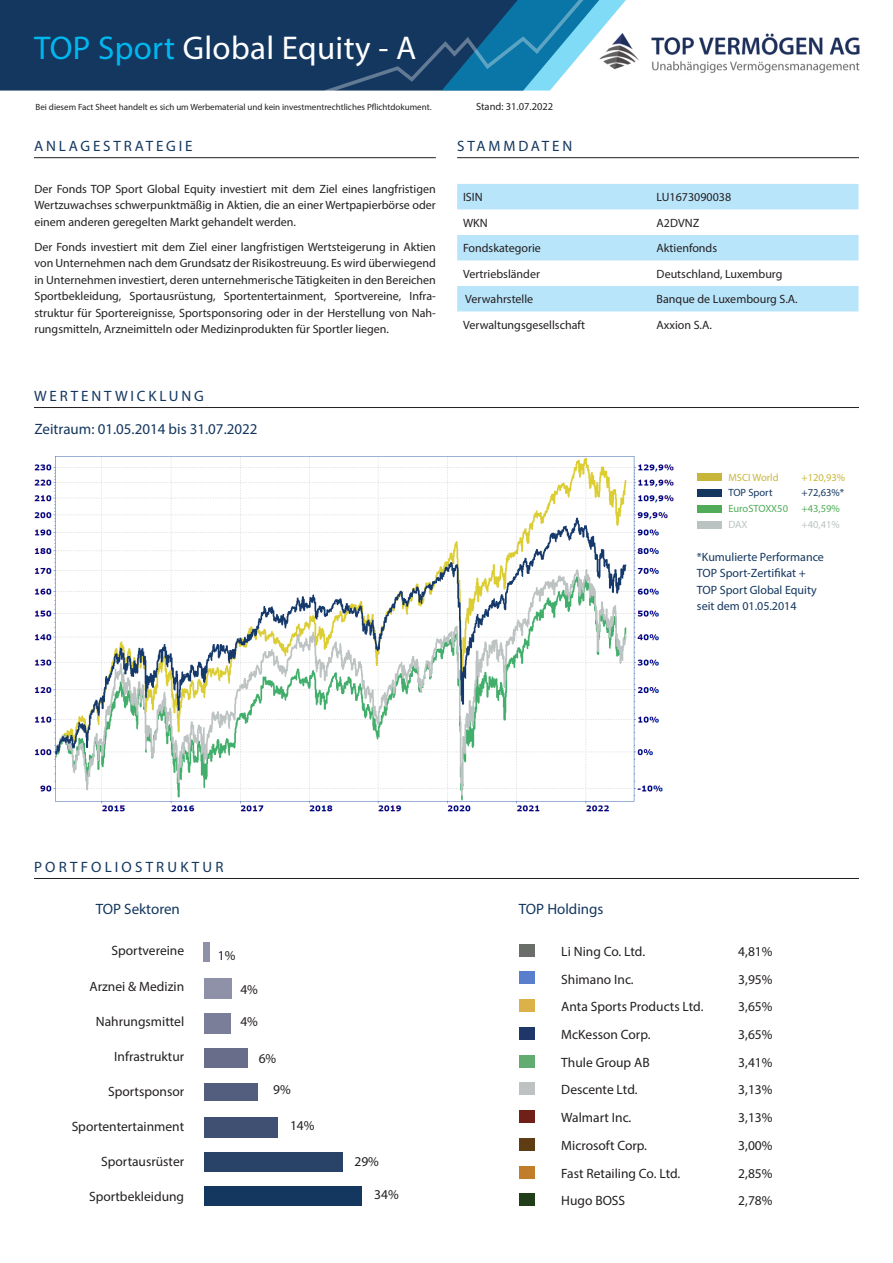
<style>
.page{position:relative;width:893px;height:1263px;background:#fff}
.page>*{position:absolute;margin:0;border:0;box-sizing:border-box;transform-origin:0 0}
.t1{font:33px "Myriad Pro";letter-spacing:.01em;color:#fff}
.Copy_The_Sans{font:15px "Myriad Pro";color:#14375f}
.Copy_The_Sans-2{font:15px "Myriad Pro";letter-spacing:.19em;color:#14375f}
.Copy_The_Sans-3{font:15px "Myriad Pro";letter-spacing:.21em;color:#14375f}
.Copy_The_Sans-4{font:13.5px "Myriad Pro";color:#231f20}
.Copy_The_Sans-5{font:12px/16.5px "Myriad Pro";color:#231f20;text-align:justify}
.Copy_The_Sans-6{font:12px/16.5px "Myriad Pro";color:#14375f}
.Copy_The_Sans-7{font:10.5px "Myriad Pro";color:#50ac59}
.Copy_The_Sans-8{font:10.5px "Myriad Pro";color:#c8b63a}
.Copy_The_Sans-9{font:10.5px "Myriad Pro";color:#231f20}
.Copy_The_Sans-10{font:10.5px "Myriad Pro";color:#14375f}
.Copy_The_Sans-11{font:10.5px "Myriad Pro";letter-spacing:-.005em;color:#bac3c2}
.Copy_The_Sans-12{font:9px "Myriad Pro";color:#231f20}
.s1{color:#00b7f0}
</style>
<div class="page">
<img style="left:34px;top:456px;width:639px;height:356px">
<hr style="left:34px;top:157px;width:402px;height:1px;background:#231f20">
<hr style="left:34px;top:407px;width:825px;height:1px;background:#231f20">
<hr style="left:34px;top:878px;width:825px;height:1px;background:#231f20">
<hr style="left:457px;top:157px;width:402px;height:1px;background:#231f20">
<svg style="left:457px;top:184px;width:401px;height:127px;fill:#b9e5fa"></svg>
<div style="left:204px;top:979px;width:28px;height:20px;background:#8f91a8"></div>
<div style="left:697px;top:474px;width:25px;height:7px;background:#c8b63a"></div>
<div style="left:697px;top:505px;width:25px;height:7px;background:#50ac59"></div>
<div style="left:697px;top:489px;width:25px;height:8px;background:#14375f"></div>
<div style="left:697px;top:521px;width:25px;height:7px;background:#bac3c2"></div>
<div style="left:204px;top:1013px;width:27px;height:20px;background:#7a7e99"></div>
<div style="left:204px;top:1048px;width:44px;height:19px;background:#686d8a"></div>
<div style="left:204px;top:1083px;width:54px;height:17px;background:#535e7f"></div>
<div style="left:204px;top:1117px;width:74px;height:21px;background:#405072"></div>
<div style="left:204px;top:1152px;width:138px;height:19px;background:#294368"></div>
<div style="left:204px;top:1187px;width:157px;height:19px;background:#14375f"></div>
<div style="left:519px;top:944px;width:16px;height:12px;background:#6b6d6a"></div>
<div style="left:519px;top:1055px;width:16px;height:12px;background:#62ac71"></div>
<div style="left:519px;top:1166px;width:16px;height:12px;background:#c07e2a"></div>
<div style="left:519px;top:972px;width:16px;height:12px;background:#597ecc"></div>
<div style="left:519px;top:1083px;width:16px;height:12px;background:#bec2c3"></div>
<div style="left:519px;top:1194px;width:16px;height:12px;background:#223d1a"></div>
<div style="left:519px;top:999px;width:16px;height:13px;background:#dbb249"></div>
<div style="left:519px;top:1110px;width:16px;height:13px;background:#6f2117"></div>
<div style="left:519px;top:1027px;width:16px;height:12px;background:#1f3668"></div>
<div style="left:519px;top:1138px;width:16px;height:12px;background:#5e3d14"></div>
<img style="left:626px;top:33px;width:234px;height:40px">
<div style="left:0;top:0;width:323px;height:91px;background:#14375f"></div>
<svg style="left:323px;top:0;width:303px;height:91px;background:#396f93"></svg>
<div style="left:203px;top:943px;width:6px;height:19px;background:#8f91a8"></div>
<p class="t1" style="left:34px;top:28px;width:384px"><span class="s1">TOP Sport</span> Global Equity - A</p>
<p class="Copy_The_Sans-12" style="left:36px;top:101px;width:398px">Bei diesem Fact Sheet handelt es sich um Werbematerial und kein investmentrechtliches Pflichtdokument.</p>
<p class="Copy_The_Sans-9" style="left:476px;top:100px;width:79px">Stand: 31.07.2022</p>
<p class="Copy_The_Sans-2" style="left:34px;top:137px;width:160px">ANLAGESTRATEGIE</p>
<p class="Copy_The_Sans-5" style="left:34px;top:180px;width:403px">Der Fonds TOP Sport Global Equity investiert mit dem Ziel eines langfristigen Wertzuwachses schwerpunktmäßig in Aktien, die an einer Wertpapierbörse oder einem anderen geregelten Markt gehandelt werden.</p>
<p class="Copy_The_Sans-5" style="left:34px;top:238px;width:403px">Der Fonds investiert mit dem Ziel einer langfristigen Wertsteigerung in Aktien von Unternehmen nach dem Grundsatz der Risikostreuung. Es wird überwiegend in Unternehmen investiert, deren unternehmerische Tätigkeiten in den Bereichen Sportbekleidung, Sportausrüstung, Sportentertainment, Sportvereine, Infra&shy;struktur für Sportereignisse, Sportsponsoring oder in der Herstellung von Nah&shy;rungsmitteln, Arzneimitteln oder Medizinprodukten für Sportler liegen.</p>
<p class="Copy_The_Sans-2" style="left:34px;top:387px;width:171px">WERTENTWICKLUNG</p>
<p class="Copy_The_Sans" style="left:34px;top:420px;width:225px">Zeitraum: 01.05.2014 bis 31.07.2022</p>
<p class="Copy_The_Sans-2" style="left:457px;top:137px;width:117px">STAMMDATEN</p>
<p class="Copy_The_Sans-5" style="left:463px;top:189px;width:21px">ISIN</p>
<p class="Copy_The_Sans-5" style="left:657px;top:189px;width:76px">LU1673090038</p>
<p class="Copy_The_Sans-5" style="left:463px;top:214px;width:26px">WKN</p>
<p class="Copy_The_Sans-5" style="left:657px;top:214px;width:44px">A2DVNZ</p>
<p class="Copy_The_Sans-5" style="left:463px;top:240px;width:79px">Fondskategorie</p>
<p class="Copy_The_Sans-5" style="left:657px;top:240px;width:62px">Aktienfonds</p>
<p class="Copy_The_Sans-5" style="left:463px;top:265px;width:78px">Vertriebsländer</p>
<p class="Copy_The_Sans-5" style="left:657px;top:265px;width:127px">Deutschland, Luxemburg</p>
<p class="Copy_The_Sans-5" style="left:465px;top:291px;width:70px">Verwahrstelle</p>
<p class="Copy_The_Sans-5" style="left:657px;top:291px;width:143px">Banque de Luxembourg S.A.</p>
<p class="Copy_The_Sans-5" style="left:463px;top:316px;width:123px">Verwaltungsgesellschaft</p>
<p class="Copy_The_Sans-5" style="left:657px;top:316px;width:57px">Axxion S.A.</p>
<p class="Copy_The_Sans-8" style="left:728px;top:471px;width:52px">MSCI World</p>
<p class="Copy_The_Sans-8" style="left:801px;top:471px;width:45px">+120,93%</p>
<p class="Copy_The_Sans-10" style="left:728px;top:486px;width:46px">TOP Sport</p>
<p class="Copy_The_Sans-10" style="left:801px;top:486px;width:44px">+72,63%*</p>
<p class="Copy_The_Sans-7" style="left:728px;top:502px;width:61px">EuroSTOXX50</p>
<p class="Copy_The_Sans-7" style="left:801px;top:502px;width:40px">+43,59%</p>
<p class="Copy_The_Sans-11" style="left:728px;top:518px;width:21px">DAX</p>
<p class="Copy_The_Sans-11" style="left:801px;top:518px;width:40px">+40,41%</p>
<p class="Copy_The_Sans-6" style="left:697px;top:548px;width:129px">*Kumulierte Performance<br>TOP Sport-Zertifikat +<br>TOP Sport Global Equity seit dem 01.05.2014</p>
<p class="Copy_The_Sans-3" style="left:34px;top:858px;width:191px">PORTFOLIOSTRUKTUR</p>
<p class="Copy_The_Sans" style="left:96px;top:900px;width:86px">TOP Sektoren</p>
<p class="Copy_The_Sans-4" style="left:112px;top:942px;width:74px">Sportvereine</p>
<p class="Copy_The_Sans-4" style="left:89px;top:978px;width:96px">Arznei &amp; Medizin</p>
<p class="Copy_The_Sans-4" style="left:96px;top:1013px;width:90px">Nahrungsmittel</p>
<p class="Copy_The_Sans-4" style="left:114px;top:1048px;width:71px">Infrastruktur</p>
<p class="Copy_The_Sans-4" style="left:108px;top:1083px;width:78px">Sportsponsor</p>
<p class="Copy_The_Sans-4" style="left:72px;top:1118px;width:114px">Sportentertainment</p>
<p class="Copy_The_Sans-4" style="left:101px;top:1153px;width:85px">Sportausrüster</p>
<p class="Copy_The_Sans-4" style="left:89px;top:1188px;width:97px">Sportbekleidung</p>
<p class="Copy_The_Sans-4" style="left:218px;top:947px;width:19px">1%</p>
<p class="Copy_The_Sans-4" style="left:240px;top:981px;width:19px">4%</p>
<p class="Copy_The_Sans-4" style="left:240px;top:1013px;width:19px">4%</p>
<p class="Copy_The_Sans-4" style="left:259px;top:1050px;width:19px">6%</p>
<p class="Copy_The_Sans-4" style="left:273px;top:1081px;width:19px">9%</p>
<p class="Copy_The_Sans-4" style="left:290px;top:1117px;width:26px">14%</p>
<p class="Copy_The_Sans-4" style="left:354px;top:1153px;width:26px">29%</p>
<p class="Copy_The_Sans-4" style="left:374px;top:1186px;width:26px">34%</p>
<p class="Copy_The_Sans" style="left:519px;top:900px;width:86px">TOP Holdings</p>
<p class="Copy_The_Sans-4" style="left:561px;top:943px;width:85px">Li Ning Co. Ltd.</p>
<p class="Copy_The_Sans-4" style="left:738px;top:943px;width:36px">4,81%</p>
<p class="Copy_The_Sans-4" style="left:561px;top:971px;width:74px">Shimano Inc.</p>
<p class="Copy_The_Sans-4" style="left:738px;top:971px;width:36px">3,95%</p>
<p class="Copy_The_Sans-4" style="left:561px;top:998px;width:144px">Anta Sports Products Ltd.</p>
<p class="Copy_The_Sans-4" style="left:738px;top:998px;width:36px">3,65%</p>
<p class="Copy_The_Sans-4" style="left:561px;top:1026px;width:91px">McKesson Corp.</p>
<p class="Copy_The_Sans-4" style="left:738px;top:1026px;width:36px">3,65%</p>
<p class="Copy_The_Sans-4" style="left:561px;top:1054px;width:90px">Thule Group AB</p>
<p class="Copy_The_Sans-4" style="left:738px;top:1054px;width:36px">3,41%</p>
<p class="Copy_The_Sans-4" style="left:561px;top:1081px;width:78px">Descente Ltd.</p>
<p class="Copy_The_Sans-4" style="left:738px;top:1081px;width:36px">3,13%</p>
<p class="Copy_The_Sans-4" style="left:561px;top:1109px;width:72px">Walmart Inc.</p>
<p class="Copy_The_Sans-4" style="left:738px;top:1109px;width:36px">3,13%</p>
<p class="Copy_The_Sans-4" style="left:561px;top:1137px;width:87px">Microsoft Corp.</p>
<p class="Copy_The_Sans-4" style="left:738px;top:1137px;width:36px">3,00%</p>
<p class="Copy_The_Sans-4" style="left:561px;top:1165px;width:121px">Fast Retailing Co. Ltd.</p>
<p class="Copy_The_Sans-4" style="left:738px;top:1165px;width:36px">2,85%</p>
<p class="Copy_The_Sans-4" style="left:561px;top:1192px;width:65px">Hugo BOSS</p>
<p class="Copy_The_Sans-4" style="left:738px;top:1192px;width:36px">2,78%</p>
</div>
